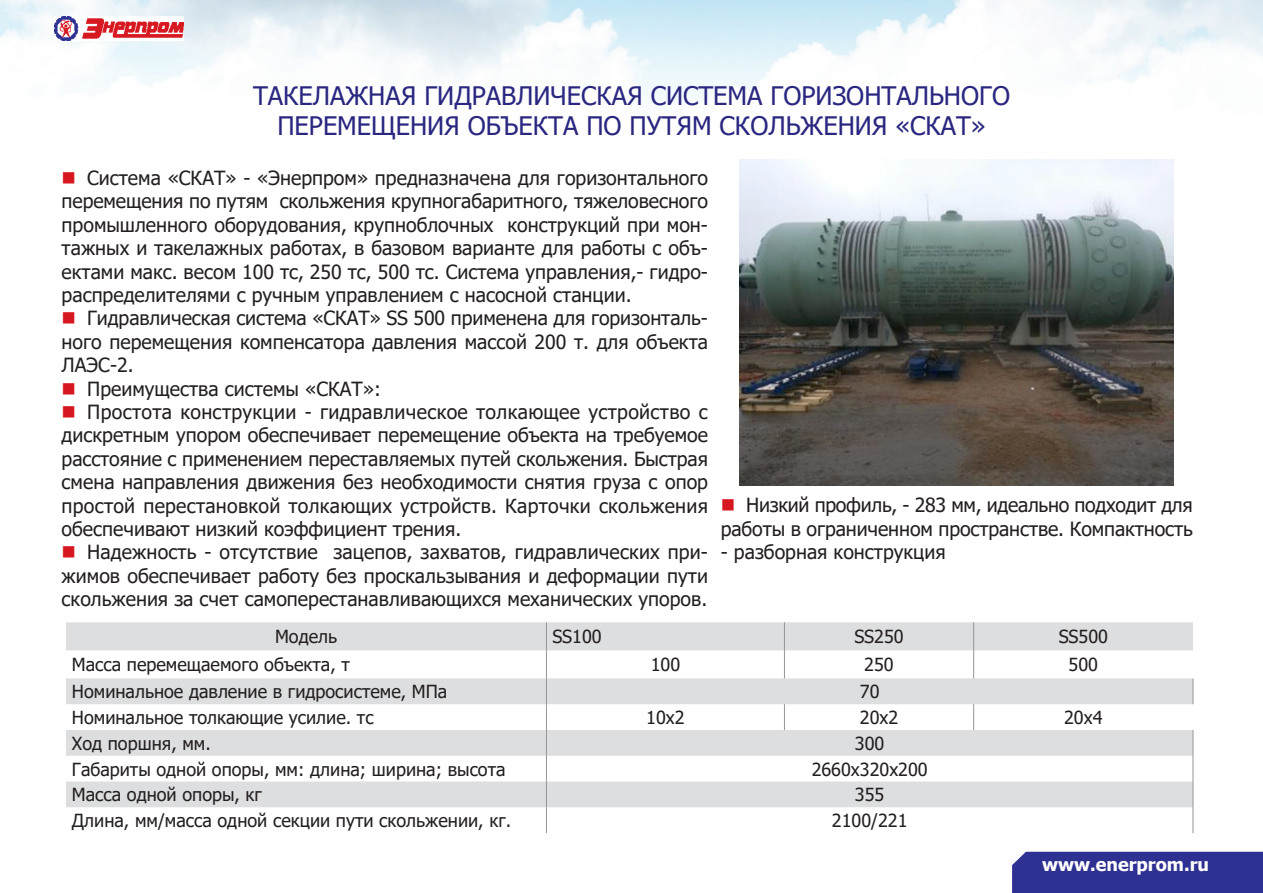
<style>
.page{position:relative;width:1263px;height:893px;background:#fff}
.page>*{position:absolute;margin:0;border:0;box-sizing:border-box;transform-origin:0 0}
.ЗАГОЛОВОК{font:25.5px/30.6px "Tahoma";color:#292780;text-align:center}
.t1{font:19.5px/23.4px "Tahoma";color:#231f20;text-align:justify}
.текст_таблицы{font:18px "Tahoma";color:#231f20}
.t2{font:700 18px "Tahoma";color:#fff}
</style>
<div class="page">
<div style="left:1012px;top:852px;width:251px;height:41px;background:#2e3092"></div>
<img style="left:54px;top:16px;width:130px;height:25px">
<img style="left:740px;top:160px;width:434px;height:325px">
<svg style="left:66px;top:622px;width:1127px;height:185px;fill:#dddee0"></svg>
<svg style="left:784px;top:622px;width:1px;height:56px"></svg>
<svg style="left:973px;top:622px;width:1px;height:56px"></svg>
<svg style="left:1192px;top:678px;width:1px;height:26px"></svg>
<svg style="left:784px;top:704px;width:1px;height:26px"></svg>
<svg style="left:973px;top:704px;width:1px;height:26px"></svg>
<svg style="left:546px;top:622px;width:1px;height:211px"></svg>
<svg style="left:1192px;top:730px;width:1px;height:103px"></svg>
<p class="ЗАГОЛОВОК" style="left:253px;top:81px;width:759px">ТАКЕЛАЖНАЯ ГИДРАВЛИЧЕСКАЯ СИСТЕМА ГОРИЗОНТАЛЬНОГО<br>ПЕРЕМЕЩЕНИЯ ОБЪЕКТА ПО ПУТЯМ СКОЛЬЖЕНИЯ «СКАТ»</p>
<p class="t1" style="left:62px;top:167px;width:648px;text-indent:26px">Система «СКАТ» - «Энерпром» предназначена для горизонтального перемещения по путям скольжения крупногабаритного, тяжеловесного промышленного оборудования, крупноблочных конструкций при мон&shy;тажных и такелажных работах, в базовом варианте для работы с объ&shy;ектами макс. весом 100 тс, 250 тс, 500 тс. Система управления,- гидро&shy;распределителями с ручным управлением с насосной станции.</p>
<p class="t1" style="left:62px;top:308px;width:648px;text-indent:26px">Гидравлическая система «СКАТ» SS 500 применена для горизонталь&shy;ного перемещения компенсатора давления массой 200 т. для объекта ЛАЭС-2.</p>
<p class="t1" style="left:87px;top:378px;width:295px">Преимущества системы «СКАТ»:</p>
<p class="t1" style="left:62px;top:401px;width:648px;text-indent:26px">Простота конструкции - гидравлическое толкающее устройство с дискретным упором обеспечивает перемещение объекта на требуемое расстояние с применением переставляемых путей скольжения. Быстрая смена направления движения без необходимости снятия груза с опор простой перестановкой толкающих устройств. Карточки скольжения обеспечивают низкий коэффициент трения.</p>
<p class="t1" style="left:62px;top:542px;width:648px;text-indent:26px">Надежность - отсутствие зацепов, захватов, гидравлических при&shy;жимов обеспечивает работу без проскальзывания и деформации пути скольжения за счет самоперестанавливающихся механических упоров.</p>
<p class="текст_таблицы" style="left:275px;top:625px;width:64px">Модель</p>
<p class="текст_таблицы" style="left:552px;top:625px;width:51px">SS100</p>
<p class="текст_таблицы" style="left:854px;top:625px;width:51px">SS250</p>
<p class="текст_таблицы" style="left:1059px;top:625px;width:51px">SS500</p>
<p class="текст_таблицы" style="left:72px;top:653px;width:279px">Масса перемещаемого объекта, т</p>
<p class="текст_таблицы" style="left:651px;top:653px;width:31px">100</p>
<p class="текст_таблицы" style="left:864px;top:653px;width:31px">250</p>
<p class="текст_таблицы" style="left:1068px;top:653px;width:31px">500</p>
<p class="текст_таблицы" style="left:72px;top:680px;width:377px">Номинальное давление в гидросистеме, МПа</p>
<p class="текст_таблицы" style="left:860px;top:680px;width:21px">70</p>
<p class="текст_таблицы" style="left:72px;top:705px;width:303px">Номинальное толкающие усилие. тс</p>
<p class="текст_таблицы" style="left:646px;top:705px;width:40px">10х2</p>
<p class="текст_таблицы" style="left:860px;top:705px;width:40px">20х2</p>
<p class="текст_таблицы" style="left:1064px;top:705px;width:40px">20х4</p>
<p class="текст_таблицы" style="left:72px;top:731px;width:140px">Ход поршня, мм.</p>
<p class="текст_таблицы" style="left:855px;top:731px;width:31px">300</p>
<p class="текст_таблицы" style="left:72px;top:757px;width:435px">Габариты одной опоры, мм: длина; ширина; высота</p>
<p class="текст_таблицы" style="left:812px;top:757px;width:118px">2660х320х200</p>
<p class="текст_таблицы" style="left:72px;top:783px;width:192px">Масса одной опоры, кг</p>
<p class="текст_таблицы" style="left:855px;top:783px;width:31px">355</p>
<p class="текст_таблицы" style="left:72px;top:808px;width:441px">Длина, мм/масса одной секции пути скольжении, кг.</p>
<p class="текст_таблицы" style="left:832px;top:808px;width:77px">2100/221</p>
<p class="t1" style="left:721px;top:495px;width:473px;text-align:right">Низкий профиль, - 283 мм, идеально подходит для работы в ограниченном пространстве. Компактность</p>
<p class="t1" style="left:721px;top:541px;width:226px">- разборная конструкция</p>
<p class="t2" style="left:1042px;top:851px;width:168px">www.enerprom.ru</p>
</div>
